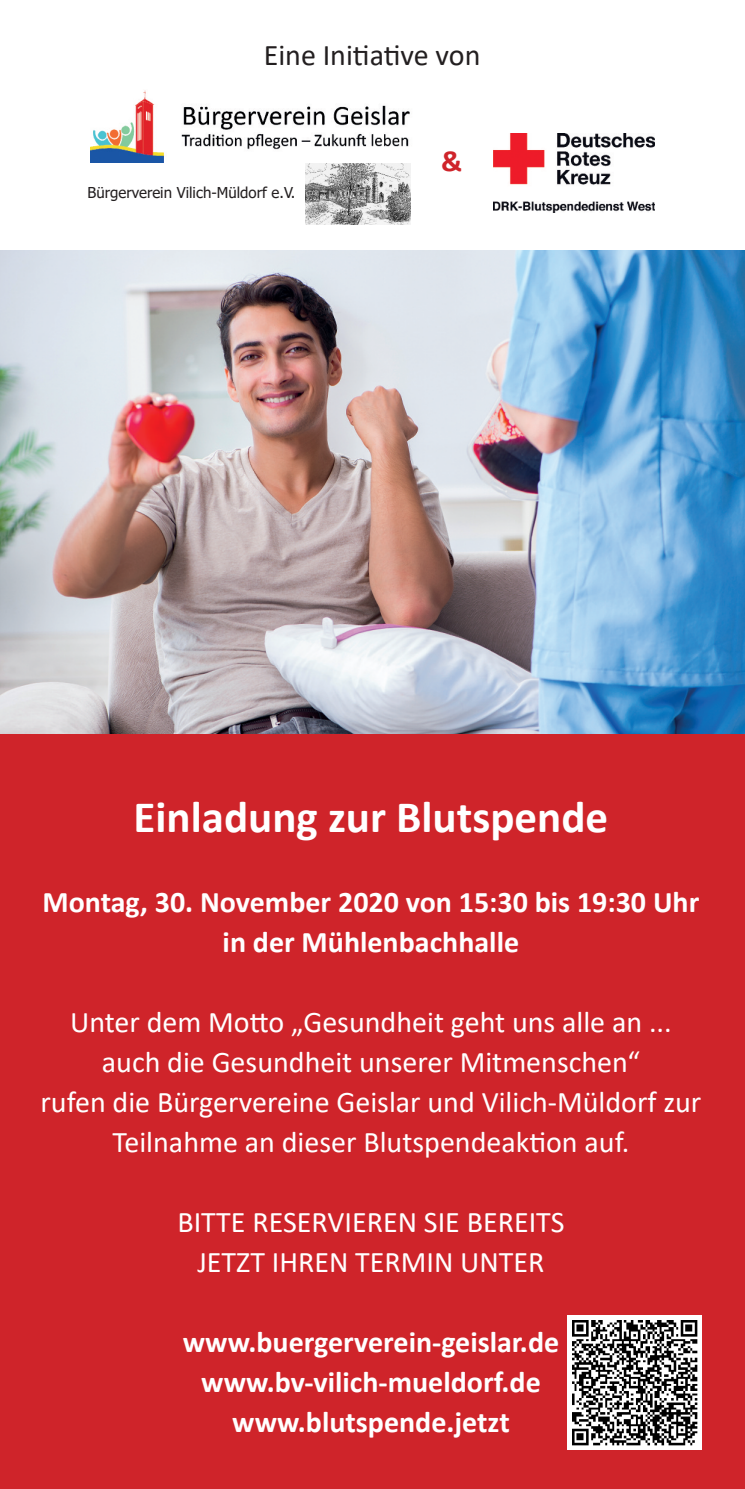
<style>
.page{position:relative;width:745px;height:1489px;background:#fff}
.page>*{position:absolute;margin:0;border:0;box-sizing:border-box;transform-origin:0 0}
.t1{font:700 45px "Calibri";color:#fff}
.t2{font:30px/40px "Calibri";color:#fff;text-align:center}
.t3{font:700 30px/40px "Calibri";color:#fff;text-align:center}
.t4{font:30px "Calibri";color:#231f20}
.t5{font:700 30px "Calibri";color:#cf242a}
.t6{font:15px "Tahoma";color:#231f20}
</style>
<div class="page">
<img style="left:493px;top:134px;width:160px;height:79px">
<img style="left:305px;top:163px;width:105px;height:62px">
<div style="left:0;top:251px;width:744px;height:1237px;background:#cf242a"></div>
<img style="left:0;top:251px;width:744px;height:483px">
<img style="left:90px;top:90px;width:320px;height:73px">
<div style="left:566px;top:1315px;width:135px;height:134px;background:#fff"></div>
<img style="left:572px;top:1320px;width:125px;height:125px">
<p class="t4" style="left:263px;top:42px;width:218px">Eine Initiative von</p>
<p class="t6" style="left:88px;top:183px;width:209px">Bürgerverein Vilich-Müldorf e.V.</p>
<p class="t5" style="left:441px;top:149px;width:23px">&amp;</p>
<h1 class="t1" style="left:133px;top:797px;width:476px">Einladung zur Blutspende</h1>
<p class="t3" style="left:42px;top:884px;width:658px">Montag, 30. November 2020 von 15:30 bis 19:30 Uhr in der Mühlenbachhalle</p>
<p class="t2" style="left:40px;top:1004px;width:662px">Unter dem Motto „Gesundheit geht uns alle an ... auch die Gesundheit unserer Mitmenschen“<br>rufen die Bürgervereine Geislar und Vilich-Müldorf zur Teilnahme an dieser Blutspendeaktion auf.</p>
<p class="t2" style="left:177px;top:1204px;width:388px">BITTE RESERVIEREN SIE BEREITS<br>JETZT IHREN TERMIN UNTER</p>
<p class="t3" style="left:182px;top:1324px;width:378px">www.buergerverein-geislar.de www.bv-vilich-mueldorf.de www.blutspende.jetzt</p>
</div>
